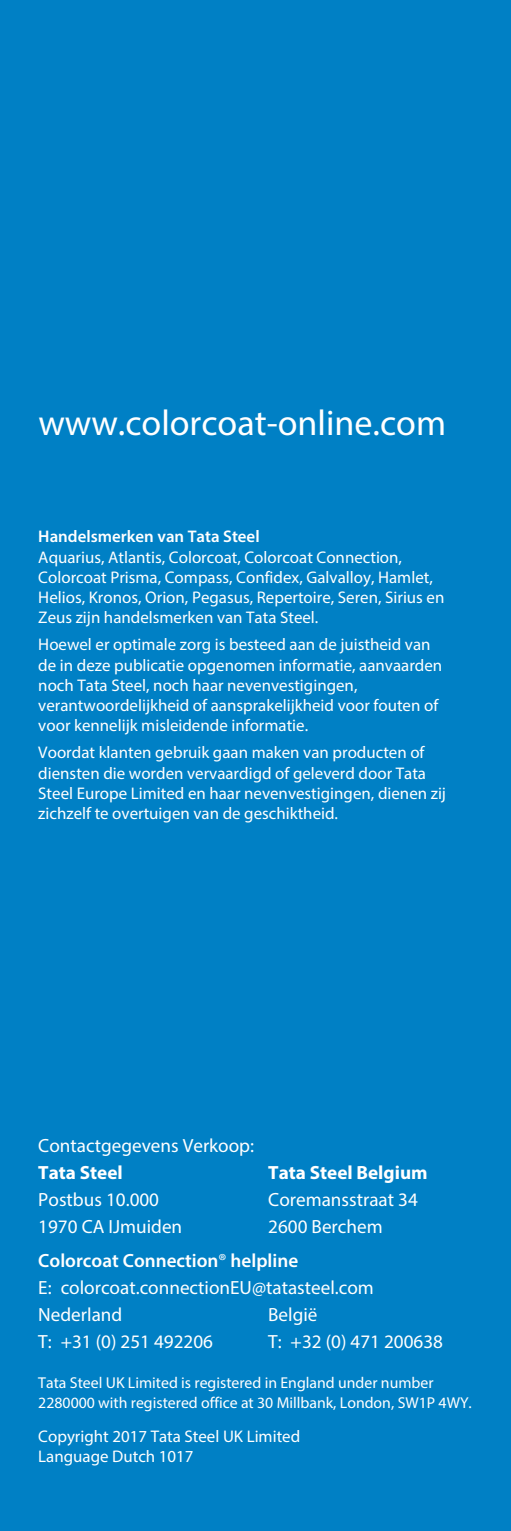
<style>
.page{position:relative;width:511px;height:1531px;background:#fff}
.page>*{position:absolute;margin:0;border:0;box-sizing:border-box;transform-origin:0 0}
.t1{font:36px "Myriad Pro";color:#fff}
.t2{font:19.12px/27px "Myriad Pro";color:#fff}
.t3{font:600 19.12px/33.8px "Myriad Pro";color:#fff}
.t4{font:700 19.12px "Myriad Pro";color:#fff}
.t5{font:16.88px/20.2px "Myriad Pro";color:#fff}
.t6{font:600 16.88px "Myriad Pro";color:#fff}
.t7{font:15.75px/20.2px "Myriad Pro";color:#fff}
.s1{font-weight:400}
</style>
<div class="page">
<div style="left:0;top:0;width:510px;height:1531px;background:#0080c5"></div>
<h1 class="t1" style="left:38px;top:409px;width:409px">www.colorcoat-online.com</h1>
<p class="t6" style="left:38px;top:530px;width:223px">Handelsmerken van Tata Steel</p>
<p class="t5" style="left:38px;top:548px;width:407px">Aquarius, Atlantis, Colorcoat, Colorcoat Connection, Colorcoat Prisma, Compass, Confidex, Galvalloy, Hamlet, Helios, Kronos, Orion, Pegasus, Repertoire, Seren, Sirius en Zeus zijn handelsmerken van Tata Steel.</p>
<p class="t5" style="left:38px;top:636px;width:405px">Hoewel er optimale zorg is besteed aan de juistheid van de in deze publicatie opgenomen informatie, aanvaarden noch Tata Steel, noch haar nevenvestigingen, verantwoordelijkheid of aansprakelijkheid voor fouten of voor kennelijk misleidende informatie.</p>
<p class="t5" style="left:38px;top:744px;width:409px">Voordat klanten gebruik gaan maken van producten of diensten die worden vervaardigd of geleverd door Tata Steel Europe Limited en haar nevenvestigingen, dienen zij zichzelf te overtuigen van de geschiktheid.</p>
<p class="t2" style="left:38px;top:1133px;width:217px">Contactgegevens Verkoop:</p>
<p class="t4" style="left:38px;top:1165px;width:86px">Tata Steel</p>
<p class="t4" style="left:268px;top:1165px;width:161px">Tata Steel Belgium</p>
<p class="t2" style="left:38px;top:1187px;width:122px">Postbus 10.000</p>
<p class="t2" style="left:268px;top:1187px;width:151px">Coremansstraat 34</p>
<p class="t2" style="left:38px;top:1214px;width:145px">1970 CA IJmuiden</p>
<p class="t3" style="left:38px;top:1211px;width:345px;text-indent:230px"><span class="s1">2600 Berchem<br></span>Colorcoat Connection<span class="s1">®</span> helpline</p>
<p class="t2" style="left:38px;top:1275px;width:337px">E: colorcoat.connectionEU@tatasteel.com<br>Nederland</p>
<p class="t2" style="left:268px;top:1302px;width:51px">België</p>
<p class="t2" style="left:38px;top:1329px;width:176px">T: +31 (0) 251 492206</p>
<p class="t2" style="left:268px;top:1329px;width:176px">T: +32 (0) 471 200638</p>
<p class="t7" style="left:38px;top:1374px;width:434px">Tata Steel UK Limited is registered in England under number<br>2280000 with registered office at 30 Millbank, London, SW1P 4WY.</p>
<p class="t5" style="left:38px;top:1427px;width:263px">Copyright 2017 Tata Steel UK Limited<br>Language Dutch 1017</p>
</div>
